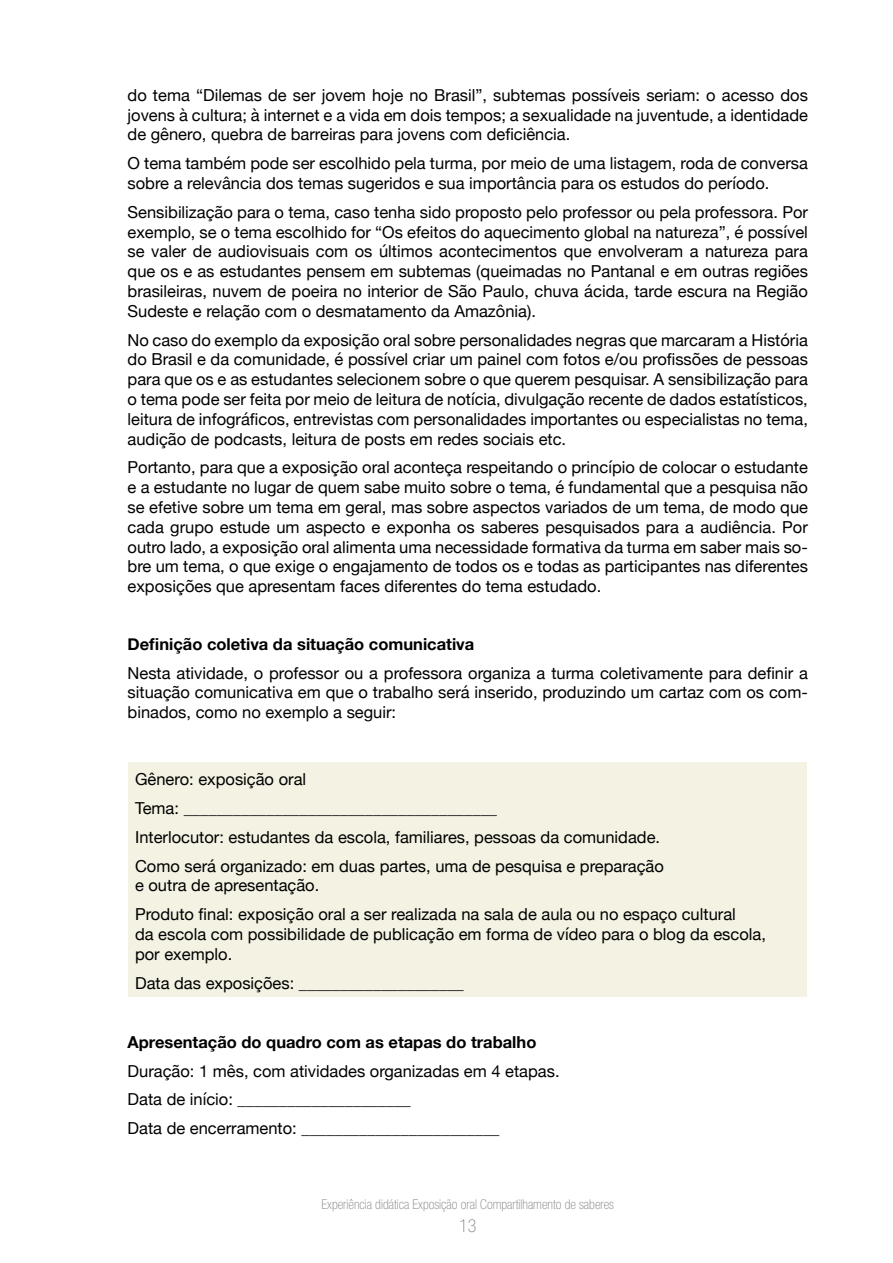
<style>
.page{position:relative;width:893px;height:1263px;background:#fff}
.page>*{position:absolute;margin:0;border:0;box-sizing:border-box;transform-origin:0 0}
.t1{font:100 condensed 18px "Helvetica Neue LT Std";color:#808285}
.t2{font:16.5px/19.8px "Helvetica Neue";color:#000;text-align:justify}
.t3{font:700 16.5px "Helvetica Neue";color:#000}
.t4{font:100 condensed 13.5px "Helvetica Neue LT Std";color:#808285}
</style>
<div class="page">
<div style="left:128px;top:762px;width:678px;height:234px;background:#f4f2e3"></div>
<p class="t2" style="left:128px;top:86px;width:682px">do tema “Dilemas de ser jovem hoje no Brasil”, subtemas possíveis seriam: o acesso dos jovens à cultura; à internet e a vida em dois tempos; a sexualidade na juventude, a identidade de gênero, quebra de barreiras para jovens com deficiência.</p>
<p class="t2" style="left:128px;top:154px;width:682px">O tema também pode ser escolhido pela turma, por meio de uma listagem, roda de conversa sobre a relevância dos temas sugeridos e sua importância para os estudos do período.</p>
<p class="t2" style="left:128px;top:203px;width:682px">Sensibilização para o tema, caso tenha sido proposto pelo professor ou pela professora. Por exemplo, se o tema escolhido for “Os efeitos do aquecimento global na natureza”, é possível se valer de audiovisuais com os últimos acontecimentos que envolveram a natureza para que os e as estudantes pensem em subtemas (queimadas no Pantanal e em outras regiões brasileiras, nuvem de poeira no interior de São Paulo, chuva ácida, tarde escura na Região Sudeste e relação com o desmatamento da Amazônia).</p>
<p class="t2" style="left:128px;top:331px;width:682px">No caso do exemplo da exposição oral sobre personalidades negras que marcaram a História do Brasil e da comunidade, é possível criar um painel com fotos e/ou profissões de pessoas para que os e as estudantes selecionem sobre o que querem pesquisar. A sensibilização para o tema pode ser feita por meio de leitura de notícia, divulgação recente de dados estatísticos, leitura de infográficos, entrevistas com personalidades importantes ou especialistas no tema, audição de podcasts, leitura de posts em redes sociais etc.</p>
<p class="t2" style="left:128px;top:459px;width:682px">Portanto, para que a exposição oral aconteça respeitando o princípio de colocar o estudante e a estudante no lugar de quem sabe muito sobre o tema, é fundamental que a pesquisa não se efetive sobre um tema em geral, mas sobre aspectos variados de um tema, de modo que cada grupo estude um aspecto e exponha os saberes pesquisados para a audiência. Por outro lado, a exposição oral alimenta uma necessidade formativa da turma em saber mais so&shy;bre um tema, o que exige o engajamento de todos os e todas as participantes nas diferentes exposições que apresentam faces diferentes do tema estudado.</p>
<p class="t3" style="left:128px;top:631px;width:348px">Definição coletiva da situação comunicativa</p>
<p class="t2" style="left:128px;top:664px;width:682px">Nesta atividade, o professor ou a professora organiza a turma coletivamente para definir a situação comunicativa em que o trabalho será inserido, produzindo um cartaz com os com&shy;binados, como no exemplo a seguir:</p>
<p class="t2" style="left:135px;top:766px;width:530px;line-height:28.8px;text-align:left">Gênero: exposição oral<br>Tema: ______________________________________<br>Interlocutor: estudantes da escola, familiares, pessoas da comunidade.<br>Como será organizado: em duas partes, uma de pesquisa e preparação</p>
<p class="t2" style="left:135px;top:872px;width:602px;line-height:28.8px">e outra de apresentação.<br>Produto final: exposição oral a ser realizada na sala de aula ou no espaço cultural</p>
<p class="t2" style="left:135px;top:925px;width:632px">da escola com possibilidade de publicação em forma de vídeo para o blog da escola, por exemplo.</p>
<p class="t2" style="left:135px;top:974px;width:330px">Data das exposições: ____________________</p>
<p class="t3" style="left:128px;top:1029px;width:410px">Apresentação do quadro com as etapas do trabalho</p>
<p class="t2" style="left:128px;top:1057px;width:433px;line-height:28.8px;text-align:left">Duração: 1 mês, com atividades organizadas em 4 etapas.<br>Data de início: _____________________<br>Data de encerramento: ________________________</p>
<p class="t4" style="left:322px;top:1196px;width:294px">Experiência didática Exposição oral Compartilhamento de saberes</p>
<p class="t1" style="left:459px;top:1215px;width:19px">13</p>
</div>
